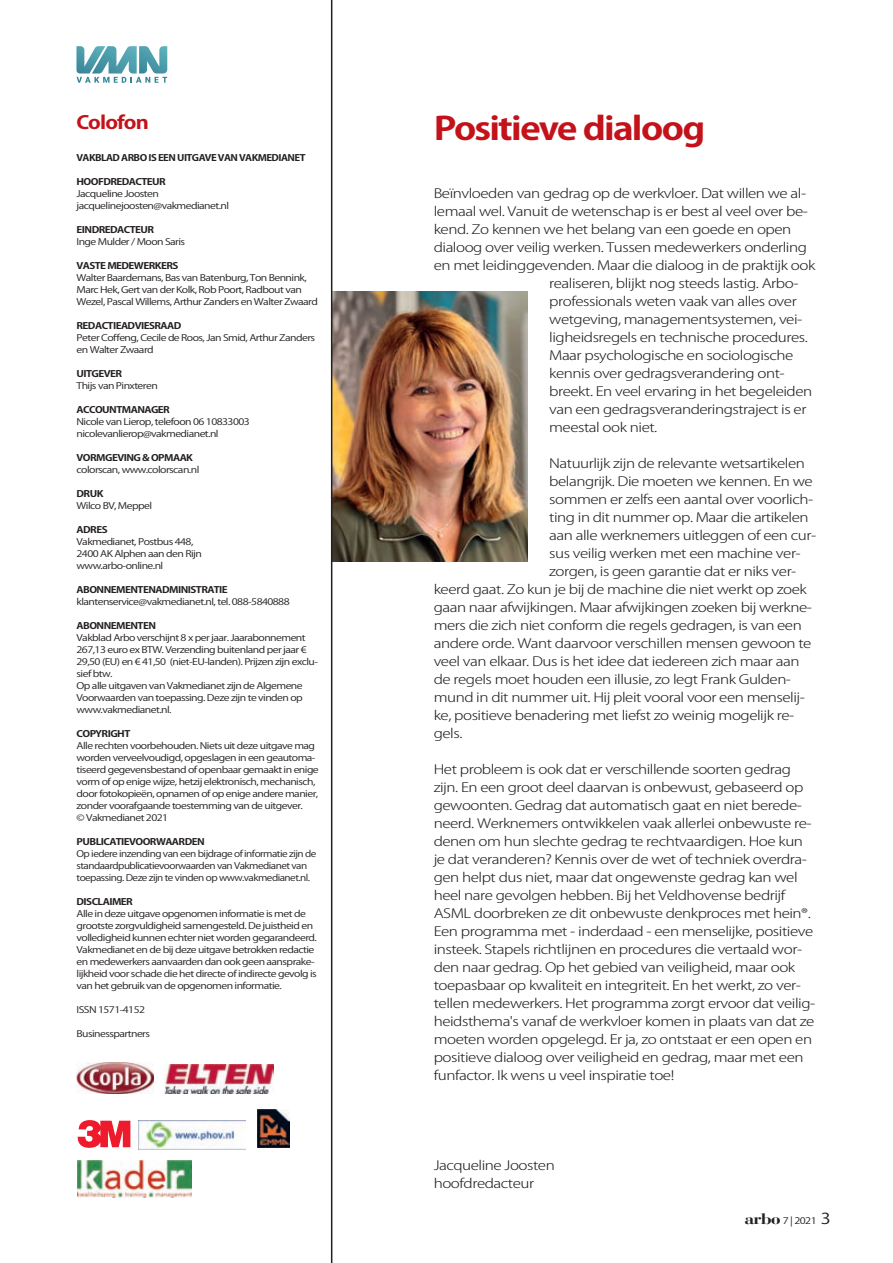
<style>
.page{position:relative;width:893px;height:1263px;background:#fff}
.page>*{position:absolute;margin:0;border:0;box-sizing:border-box;transform-origin:0 0}
.t1{font:700 31.5px "Koz Go Pro";letter-spacing:-.045em;color:#c4121a;scale:1.2 1}
.t2{font:700 18px "Koz Go Pro";letter-spacing:-.045em;color:#c4121a;scale:1.2 1}
.t3{font:300 12.75px/18px "Koz Go Pro";letter-spacing:-.03em;color:#231f20;scale:1.2 1}
.t4{font:9px/12px "Koz Go Pro";letter-spacing:-.05em;color:#231f20;scale:1.2 1}
.t5{font:700 9px "Koz Go Pro";letter-spacing:-.05em;color:#231f20;scale:1.2 1}
.t6{font:9px/12px "Koz Go Pro";letter-spacing:-.05em;color:#231f20;scale:1.15 1}
.t7{font:700 9px "Koz Go Pro";letter-spacing:-.05em;color:#231f20;scale:1.17 1}
.s1{font-family:"Bauer Bodoni Std";font-weight:700;font-size:15px}
.s2{font-size:15px}
</style>
<div class="page">
<svg style="left:76px;top:46px;width:91px;height:37px"></svg>
<img style="left:139px;top:1120px;width:106px;height:29px">
<svg style="left:77px;top:1120px;width:53px;height:28px"></svg>
<img style="left:77px;top:1062px;width:77px;height:32px">
<img style="left:258px;top:1110px;width:31px;height:38px">
<img style="left:165px;top:1065px;width:109px;height:29px">
<img style="left:332px;top:291px;width:196px;height:270px">
<hr style="left:331px;top:0;width:1px;height:1263px;background:#231f20">
<img style="left:77px;top:1161px;width:114px;height:36px">
<h2 class="t2" style="left:77px;top:111px;width:62px">Colofon</h2>
<p class="t7" style="left:77px;top:152px;width:197px">VAKBLAD ARBO IS EEN UITGAVE VAN VAKMEDIANET</p>
<p class="t5" style="left:77px;top:176px;width:76px">HOOFDREDACTEUR</p>
<p class="t4" style="left:77px;top:188px;width:129px">Jacqueline Joosten jacquelinejoosten@vakmedianet.nl</p>
<p class="t5" style="left:77px;top:224px;width:66px">EINDREDACTEUR</p>
<p class="t4" style="left:77px;top:236px;width:92px">Inge Mulder / Moon Saris</p>
<p class="t5" style="left:77px;top:260px;width:86px">VASTE MEDEWERKERS</p>
<p class="t4" style="left:77px;top:272px;width:203px">Walter Baardemans, Bas van Batenburg, Ton Bennink,<br>Marc Hek, Gert van der Kolk, Rob Poort, Radbout van<br>Wezel, Pascal Willems, Arthur Zanders en Walter Zwaard</p>
<p class="t5" style="left:77px;top:320px;width:89px">REDACTIEADVIESRAAD</p>
<p class="t4" style="left:77px;top:332px;width:200px">Peter Coffeng, Cecile de Roos, Jan Smid, Arthur Zanders en Walter Zwaard</p>
<p class="t5" style="left:77px;top:368px;width:40px">UITGEVER</p>
<p class="t4" style="left:77px;top:380px;width:69px">Thijs van Pinxteren</p>
<p class="t5" style="left:77px;top:404px;width:79px">ACCOUNTMANAGER</p>
<p class="t4" style="left:77px;top:416px;width:146px">Nicole van Lierop, telefoon 06 10833003 nicolevanlierop@vakmedianet.nl</p>
<p class="t5" style="left:77px;top:452px;width:99px">VORMGEVING &amp; OPMAAK</p>
<p class="t4" style="left:77px;top:464px;width:104px">colorscan, www.colorscan.nl</p>
<p class="t5" style="left:77px;top:488px;width:24px">DRUK</p>
<p class="t4" style="left:77px;top:500px;width:64px">Wilco BV, Meppel</p>
<p class="t5" style="left:77px;top:524px;width:27px">ADRES</p>
<p class="t4" style="left:77px;top:536px;width:106px">Vakmedianet, Postbus 448,<br>2400 AK Alphen aan den Rijn www.arbo-online.nl</p>
<p class="t5" style="left:77px;top:584px;width:128px">ABONNEMENTENADMINISTRATIE</p>
<p class="t4" style="left:77px;top:596px;width:179px">klantenservice@vakmedianet.nl, tel. 088-5840888</p>
<p class="t5" style="left:77px;top:620px;width:68px">ABONNEMENTEN</p>
<p class="t4" style="left:77px;top:632px;width:203px">Vakblad Arbo verschijnt 8 x per jaar. Jaarabonnement 267,13 euro ex BTW. Verzending buitenland per jaar € 29,50 (EU) en € 41,50 (niet-EU-landen). Prijzen zijn exclu&shy;sief btw.<br>Op alle uitgaven van Vakmedianet zijn de Algemene Voorwaarden van toepassing. Deze zijn te vinden op www.vakmedianet.nl.</p>
<p class="t5" style="left:77px;top:728px;width:46px">COPYRIGHT</p>
<p class="t4" style="left:77px;top:740px;width:203px">Alle rechten voorbehouden. Niets uit deze uitgave mag worden verveelvoudigd, opgeslagen in een geautoma&shy;tiseerd gegevensbestand of openbaar gemaakt in enige vorm of op enige wijze, hetzij elektronisch, mechanisch, door fotokopieën, opnamen of op enige andere manier, zonder voorafgaande toestemming van de uitgever.<br>© Vakmedianet 2021</p>
<p class="t5" style="left:77px;top:836px;width:108px">PUBLICATIEVOORWAARDEN</p>
<p class="t6" style="left:77px;top:848px;width:210px">Op iedere inzending van een bijdrage of informatie zijn de standaardpublicatievoorwaarden van Vakmedianet van toepassing. Deze zijn te vinden op www.vakmedianet.nl.</p>
<p class="t5" style="left:77px;top:896px;width:48px">DISCLAIMER</p>
<p class="t4" style="left:77px;top:908px;width:202px">Alle in deze uitgave opgenomen informatie is met de grootste zorgvuldigheid samengesteld. De juistheid en volledigheid kunnen echter niet worden gegarandeerd.<br>Vakmedianet en de bij deze uitgave betrokken redactie en medewerkers aanvaarden dan ook geen aansprake&shy;lijkheid voor schade die het directe of indirecte gevolg is van het gebruik van de opgenomen informatie.</p>
<p class="t4" style="left:77px;top:1004px;width:59px">ISSN 1571-4152</p>
<p class="t4" style="left:77px;top:1028px;width:63px">Businesspartners</p>
<h1 class="t1" style="left:434px;top:108px;width:228px">Positieve dialoog</h1>
<p class="t3" style="left:434px;top:184px;width:312px">Beïnvloeden van gedrag op de werkvloer. Dat willen we al-</p>
<p class="t3" style="left:434px;top:202px;width:313px">lemaal wel. Vanuit de wetenschap is er best al veel over be-</p>
<p class="t3" style="left:434px;top:220px;width:299px">kend. Zo kennen we het belang van een goede en open</p>
<p class="t3" style="left:434px;top:238px;width:312px">dialoog over veilig werken. Tussen medewerkers onderling</p>
<p class="t3" style="left:434px;top:256px;width:319px">en met leidinggevenden. Maar die dialoog in de praktijk ook</p>
<p class="t3" style="left:549px;top:274px;width:209px">realiseren, blijkt nog steeds lastig. Arbo-</p>
<p class="t3" style="left:549px;top:292px;width:208px">professionals weten vaak van alles over</p>
<p class="t3" style="left:549px;top:310px;width:212px">wetgeving, managementsystemen, vei-</p>
<p class="t3" style="left:549px;top:328px;width:217px">ligheidsregels en technische procedures.</p>
<p class="t3" style="left:549px;top:346px;width:205px">Maar psychologische en sociologische</p>
<p class="t3" style="left:549px;top:364px;width:198px">kennis over gedragsverandering ont-</p>
<p class="t3" style="left:549px;top:382px;width:221px">breekt. En veel ervaring in het begeleiden</p>
<p class="t3" style="left:549px;top:400px;width:216px">van een gedragsveranderingstraject is er</p>
<p class="t3" style="left:549px;top:418px;width:92px">meestal ook niet.</p>
<p class="t3" style="left:549px;top:454px;width:215px">Natuurlijk zijn de relevante wetsartikelen</p>
<p class="t3" style="left:549px;top:472px;width:221px">belangrijk. Die moeten we kennen. En we</p>
<p class="t3" style="left:549px;top:490px;width:222px">sommen er zelfs een aantal over voorlich-</p>
<p class="t3" style="left:549px;top:508px;width:218px">ting in dit nummer op. Maar die artikelen</p>
<p class="t3" style="left:549px;top:526px;width:224px">aan alle werknemers uitleggen of een cur-</p>
<p class="t3" style="left:549px;top:544px;width:211px">sus veilig werken met een machine ver-</p>
<p class="t3" style="left:549px;top:562px;width:208px">zorgen, is geen garantie dat er niks ver-</p>
<p class="t3" style="left:434px;top:580px;width:312px">keerd gaat. Zo kun je bij de machine die niet werkt op zoek</p>
<p class="t3" style="left:434px;top:598px;width:317px">gaan naar afwijkingen. Maar afwijkingen zoeken bij werkne-</p>
<p class="t3" style="left:434px;top:616px;width:308px">mers die zich niet conform die regels gedragen, is van een</p>
<p class="t3" style="left:434px;top:634px;width:316px">andere orde. Want daarvoor verschillen mensen gewoon te</p>
<p class="t3" style="left:434px;top:652px;width:306px">veel van elkaar. Dus is het idee dat iedereen zich maar aan</p>
<p class="t3" style="left:434px;top:670px;width:299px">de regels moet houden een illusie, zo legt Frank Gulden-</p>
<p class="t3" style="left:434px;top:688px;width:311px">mund in dit nummer uit. Hij pleit vooral voor een menselij-</p>
<p class="t3" style="left:434px;top:706px;width:302px">ke, positieve benadering met liefst zo weinig mogelijk re-</p>
<p class="t3" style="left:434px;top:724px;width:25px">gels.</p>
<p class="t3" style="left:434px;top:760px;width:319px">Het probleem is ook dat er verschillende soorten gedrag zijn. En een groot deel daarvan is onbewust, gebaseerd op gewoonten. Gedrag dat automatisch gaat en niet berede&shy;neerd. Werknemers ontwikkelen vaak allerlei onbewuste re&shy;denen om hun slechte gedrag te rechtvaardigen. Hoe kun je dat veranderen? Kennis over de wet of techniek overdra&shy;gen helpt dus niet, maar dat ongewenste gedrag kan wel heel nare gevolgen hebben. Bij het Veldhovense bedrijf ASML doorbreken ze dit onbewuste denkproces met hein®.<br>Een programma met - inderdaad - een menselijke, positieve insteek. Stapels richtlijnen en procedures die vertaald wor&shy;den naar gedrag. Op het gebied van veiligheid, maar ook toepasbaar op kwaliteit en integriteit. En het werkt, zo ver&shy;tellen medewerkers. Het programma zorgt ervoor dat veilig&shy;heidsthema's vanaf de werkvloer komen in plaats van dat ze moeten worden opgelegd. Er ja, zo ontstaat er een open en positieve dialoog over veiligheid en gedrag, maar met een funfactor. Ik wens u veel inspiratie toe!</p>
<p class="t3" style="left:434px;top:1156px;width:102px">Jacqueline Joosten hoofdredacteur</p>
<p class="t4" style="left:744px;top:1215px;width:73px"><span class="s1">arbo</span> 7 | 2021 <span class="s2">3</span></p>
</div>
